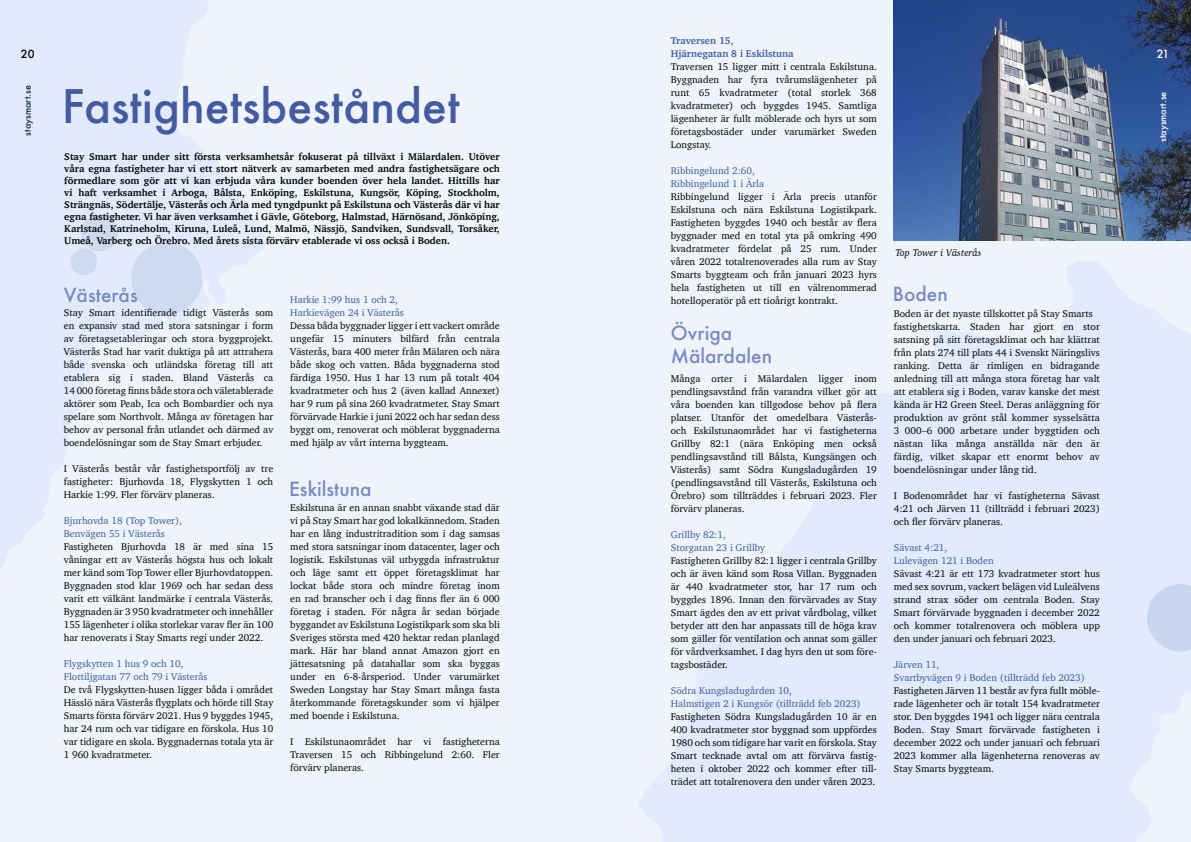
<style>
.page{position:relative;width:1191px;height:842px;background:#eff4fb}
.page>*{position:absolute;margin:0;border:0;box-sizing:border-box;transform-origin:0 0}
.t1{font:500 45px "Futura";color:#445ba2}
.t2{font:500 19px/22.8px "Futura";color:#798cc2}
.t3{font:500 11px "Futura";color:#000}
.t4{font:500 11px "Futura";color:#fff}
.t5{font:10px/13px "Charter";color:#000;text-align:justify}
.t6{font:700 10px/12px "Charter";color:#000;text-align:justify}
.t7{font:10px/13px "Charter";color:#3c5ba1}
.t8{font:700 10px/13px "Charter";color:#3c5ba1}
.t9{font:italic 10px "Charter";color:#000}
.t10{font:500 9px "Futura";color:#112b4d}
.t11{font:500 9px "Futura";color:#fff}
</style>
<div class="page">
<svg style="left:0;top:0;width:267px;height:568px;fill:#e1ebfb"></svg>
<svg style="left:128px;top:239px;width:77px;height:79px"></svg>
<svg style="left:69px;top:212px;width:51px;height:64px"></svg>
<svg style="left:638px;top:261px;width:553px;height:581px;fill:#e1ebfb"></svg>
<img style="left:893px;top:0;width:298px;height:241px">
<svg style="left:1147px;top:584px;width:44px;height:68px"></svg>
<p class="t3" style="left:21px;top:46px;width:15px">20</p>
<p class="t10" style="left:21px;top:136px;width:52px;rotate:-90deg">staysmart.se</p>
<h1 class="t1" style="left:62px;top:75px;width:399px">Fastighetsbeståndet</h1>
<p class="t6" style="left:64px;top:150px;width:437px">Stay Smart har under sitt första verksamhetsår fokuserat på tillväxt i Mälardalen. Utöver våra egna fastigheter har vi ett stort nätverk av samarbeten med andra fastighetsägare och förmedlare som gör att vi kan erbjuda våra kunder boenden över hela landet. Hittills har vi haft verksamhet i Arboga, Bålsta, Enköping, Eskilstuna, Kungsör, Köping, Stockholm, Strängnäs, Södertälje, Västerås och Ärla med tyngdpunkt på Eskilstuna och Västerås där vi har egna fastigheter. Vi har även verksamhet i Gävle, Göteborg, Halmstad, Härnösand, Jönköping, Karlstad, Katrineholm, Kiruna, Luleå, Lund, Malmö, Nässjö, Sandviken, Sundsvall, Torsåker, Umeå, Varberg och Örebro. Med årets sista förvärv etablerade vi oss också i Boden.</p>
<h2 class="t2" style="left:64px;top:283px;width:75px">Västerås</h2>
<p class="t5" style="left:64px;top:306px;width:211px">Stay Smart identifierade tidigt Västerås som en expansiv stad med stora satsningar i form av företagsetableringar och stora byggprojekt.<br>Västerås Stad har varit duktiga på att attrahera både svenska och utländska företag till att etablera sig i staden. Bland Västerås ca 14 000 företag finns både stora och väletablerade aktörer som Peab, Ica och Bombardier och nya spelare som Northvolt. Många av företagen har behov av personal från utlandet och därmed av boendelösningar som de Stay Smart erbjuder.</p>
<p class="t5" style="left:64px;top:462px;width:211px">I Västerås består vår fastighetsportfölj av tre fastigheter: Bjurhovda 18, Flygskytten 1 och Harkie 1:99. Fler förvärv planeras.</p>
<p class="t7" style="left:64px;top:514px;width:120px">Bjurhovda 18 (Top Tower),<br>Benvägen 55 i Västerås</p>
<p class="t5" style="left:64px;top:540px;width:211px">Fastigheten Bjurhovda 18 är med sina 15 våningar ett av Västerås högsta hus och lokalt mer känd som Top Tower eller Bjurhovdatoppen.<br>Byggnaden stod klar 1969 och har sedan dess varit ett välkänt landmärke i centrala Västerås.<br>Byggnaden är 3 950 kvadratmeter och innehåller 155 lägenheter i olika storlekar varav fler än 100 har renoverats i Stay Smarts regi under 2022.</p>
<p class="t7" style="left:64px;top:657px;width:145px">Flygskytten 1 hus 9 och 10,<br>Flottiljgatan 77 och 79 i Västerås</p>
<p class="t5" style="left:64px;top:683px;width:211px">De två Flygskytten-husen ligger båda i området Hässlö nära Västerås flygplats och hörde till Stay Smarts första förvärv 2021. Hus 9 byggdes 1945, har 24 rum och var tidigare en förskola. Hus 10 var tidigare en skola. Byggnadernas totala yta är 1 960 kvadratmeter.</p>
<p class="t7" style="left:290px;top:293px;width:115px">Harkie 1:99 hus 1 och 2,<br>Harkievägen 24 i Västerås</p>
<p class="t5" style="left:290px;top:319px;width:211px">Dessa båda byggnader ligger i ett vackert område ungefär 15 minuters bilfärd från centrala Västerås, bara 400 meter från Mälaren och nära både skog och vatten. Båda byggnaderna stod färdiga 1950. Hus 1 har 13 rum på totalt 404 kvadratmeter och hus 2 (även kallad Annexet) har 9 rum på sina 260 kvadratmeter. Stay Smart förvärvade Harkie i juni 2022 och har sedan dess byggt om, renoverat och möblerat byggnaderna med hjälp av vårt interna byggteam.</p>
<h2 class="t2" style="left:289px;top:477px;width:84px">Eskilstuna</h2>
<p class="t5" style="left:290px;top:501px;width:211px">Eskilstuna är en annan snabbt växande stad där vi på Stay Smart har god lokalkännedom. Staden har en lång industritradition som i dag samsas med stora satsningar inom datacenter, lager och logistik. Eskilstunas väl utbyggda infrastruktur och läge samt ett öppet företagsklimat har lockat både stora och mindre företag inom en rad branscher och i dag finns fler än 6 000 företag i staden. För några år sedan började byggandet av Eskilstuna Logistikpark som ska bli Sveriges största med 420 hektar redan planlagd mark. Här har bland annat Amazon gjort en jättesatsning på datahallar som ska byggas under en 6-8-årsperiod. Under varumärket Sweden Longstay har Stay Smart många fasta återkommande företagskunder som vi hjälper med boende i Eskilstuna.</p>
<p class="t5" style="left:290px;top:735px;width:211px">I Eskilstunaområdet har vi fastigheterna Traversen 15 och Ribbingelund 2:60. Fler förvärv planeras.</p>
<p class="t8" style="left:671px;top:34px;width:124px">Traversen 15,<br>Hjärnegatan 8 i Eskilstuna</p>
<p class="t5" style="left:671px;top:60px;width:207px">Traversen 15 ligger mitt i centrala Eskilstuna.<br>Byggnaden har fyra tvårumslägenheter på runt 65 kvadratmeter (total storlek 368 kvadratmeter) och byggdes 1945. Samtliga lägenheter är fullt möblerade och hyrs ut som företagsbostäder under varumärket Sweden Longstay.</p>
<p class="t7" style="left:671px;top:164px;width:95px">Ribbingelund 2:60,<br>Ribbingelund 1 i Ärla</p>
<p class="t5" style="left:671px;top:190px;width:207px">Ribbingelund ligger i Ärla precis utanför Eskilstuna och nära Eskilstuna Logistikpark.<br>Fastigheten byggdes 1940 och består av flera byggnader med en total yta på omkring 490 kvadratmeter fördelat på 25 rum. Under våren 2022 totalrenoverades alla rum av Stay Smarts byggteam och från januari 2023 hyrs hela fastigheten ut till en välrenommerad hotelloperatör på ett tioårigt kontrakt.</p>
<h2 class="t2" style="left:671px;top:321px;width:103px">Övriga<br>Mälardalen</h2>
<p class="t5" style="left:671px;top:372px;width:207px">Många orter i Mälardalen ligger inom pendlingsavstånd från varandra vilket gör att våra boenden kan tillgodose behov på flera platser. Utanför det omedelbara Västerås&shy;och Eskilstunaområdet har vi fastigheterna Grillby 82:1 (nära Enköping men också pendlingsavstånd till Bålsta, Kungsängen och Västerås) samt Södra Kungsladugården 19 (pendlingsavstånd till Västerås, Eskilstuna och Örebro) som tillträddes i februari 2023. Fler förvärv planeras.</p>
<p class="t7" style="left:671px;top:528px;width:96px">Grillby 82:1,<br>Storgatan 23 i Grillby</p>
<p class="t5" style="left:671px;top:554px;width:207px">Fastigheten Grillby 82:1 ligger i centrala Grillby och är även känd som Rosa Villan. Byggnaden är 440 kvadratmeter stor, har 17 rum och byggdes 1896. Innan den förvärvades av Stay Smart ägdes den av ett privat vårdbolag, vilket betyder att den har anpassats till de höga krav som gäller för ventilation och annat som gäller för vårdverksamhet. I dag hyrs den ut som före&shy;tagsbostäder.</p>
<p class="t7" style="left:671px;top:684px;width:191px">Södra Kungsladugården 10,<br>Halmstigen 2 i Kungsör (tillträdd feb 2023)</p>
<p class="t5" style="left:671px;top:710px;width:207px">Fastigheten Södra Kungsladugården 10 är en 400 kvadratmeter stor byggnad som uppfördes 1980 och som tidigare har varit en förskola. Stay Smart tecknade avtal om att förvärva fastig&shy;heten i oktober 2022 och kommer efter till&shy;trädet att totalrenovera den under våren 2023.</p>
<p class="t9" style="left:895px;top:244px;width:88px">Top Tower i Västerås</p>
<h2 class="t2" style="left:892px;top:282px;width:56px">Boden</h2>
<p class="t5" style="left:894px;top:307px;width:207px;text-align:left">Boden är det nyaste tillskottet på Stay Smarts fastighetskarta. Staden har gjort en stor satsning på sitt företagsklimat och har klättrat från plats 274 till plats 44 i Svenskt Näringslivs ranking. Detta är rimligen en bidragande anledning till att många stora företag har valt att etablera sig i Boden, varav kanske det mest kända är H2 Green Steel. Deras anläggning för produktion av grönt stål kommer sysselsätta 3 000–6 000 arbetare under byggtiden och nästan lika många anställda när den är färdig, vilket skapar ett enormt behov av boendelösningar under lång tid.</p>
<p class="t5" style="left:894px;top:489px;width:207px">I Bodenområdet har vi fastigheterna Sävast 4:21 och Järven 11 (tillträdd i februari 2023) och fler förvärv planeras.</p>
<p class="t7" style="left:894px;top:541px;width:101px">Sävast 4:21,<br>Lulevägen 121 i Boden</p>
<p class="t5" style="left:894px;top:567px;width:207px">Sävast 4:21 är ett 173 kvadratmeter stort hus med sex sovrum, vackert belägen vid Luleälvens strand strax söder om centrala Boden. Stay Smart förvärvade byggnaden i december 2022 och kommer totalrenovera och möblera upp den under januari och februari 2023.</p>
<p class="t7" style="left:894px;top:658px;width:193px">Järven 11,<br>Svartbyvägen 9 i Boden (tillträdd feb 2023)</p>
<p class="t5" style="left:894px;top:684px;width:207px">Fastigheten Järven 11 består av fyra fullt möble&shy;rade lägenheter och är totalt 154 kvadratmeter stor. Den byggdes 1941 och ligger nära centrala Boden. Stay Smart förvärvade fastigheten i december 2022 och under januari och februari 2023 kommer alla lägenheterna renoveras av Stay Smarts byggteam.</p>
<p class="t4" style="left:1156px;top:46px;width:14px">21</p>
<p class="t11" style="left:1156px;top:142px;width:52px;rotate:-90deg">staysmart.se</p>
</div>
